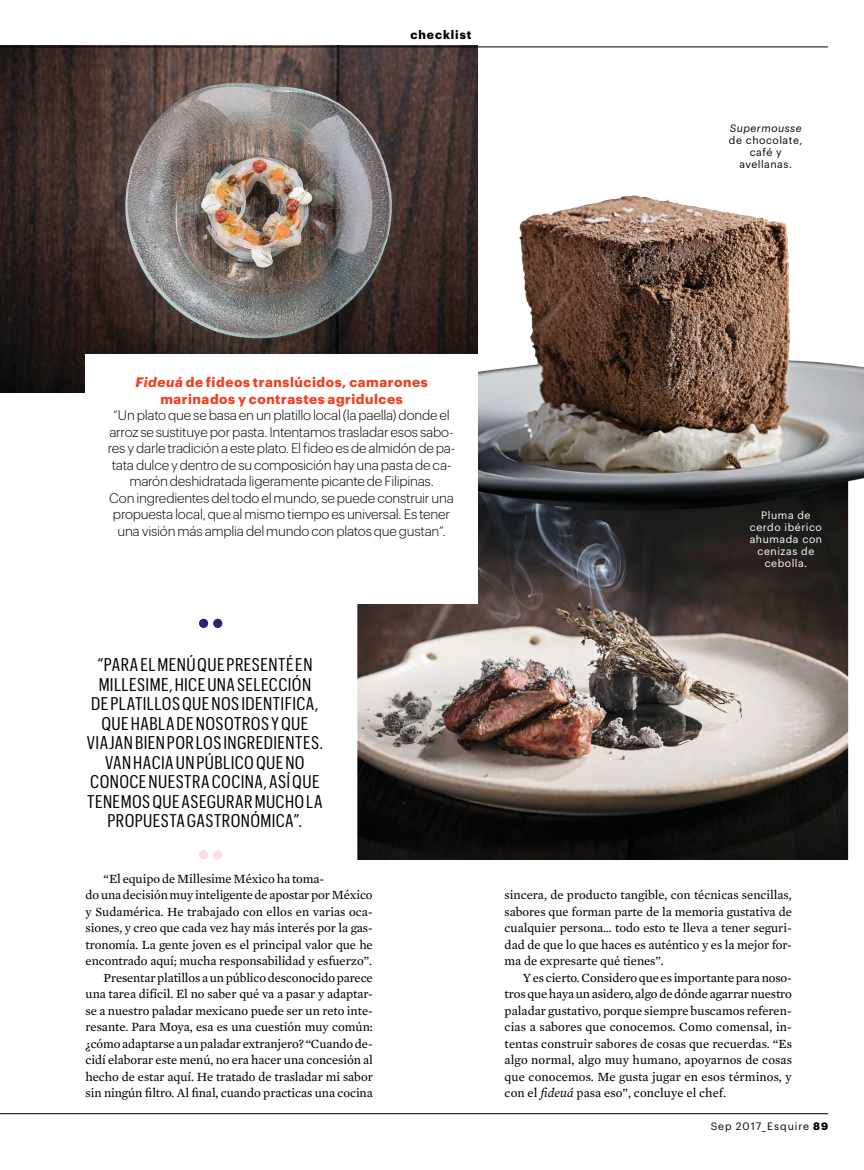
<style>
.page{position:relative;width:864px;height:1170px;background:#fff}
.page>*{position:absolute;margin:0;border:0;box-sizing:border-box;transform-origin:0 0}
.t1{font:18px/19.5px "Graphik Cond";letter-spacing:.02em;color:#000;text-align:center}
.t2{font:300 13.5px/16.5px "Graphik";letter-spacing:-.02em;color:#000;text-align:center}
.t3{font:700 13.5px/16.5px "Graphik";letter-spacing:.045em;color:#ef4123;text-align:center}
.t4{font:12.75px/16.5px "Esquire Text HTF Roman";letter-spacing:-.005em;color:#000;text-align:justify}
.t5{font:700 12px "Graphik";letter-spacing:.075em;color:#000}
.t6{font:10.5px/12px "Graphik";letter-spacing:.05em;color:#fff;text-align:center}
.t7{font:10.5px/12px "Graphik";letter-spacing:.05em;color:#000;text-align:center}
.t8{font:10.5px "Graphik";letter-spacing:.085em;color:#000}
.t9{font:italic 10.5px "Graphik";letter-spacing:.05em;color:#000}
.s1{font-style:italic}
.s2{font-family:"Esquire Text HTF Italic"}
.s3{font-weight:700}
</style>
<div class="page">
<img style="left:0;top:46px;width:477px;height:346px">
<img style="left:358px;top:572px;width:488px;height:287px">
<div style="left:351px;top:461px;width:502px;height:405px;border:6px solid #fff"></div>
<img style="left:331px;top:81px;width:532px;height:491px">
<div style="left:213px;top:618px;width:9px;height:10px;background:#26247b;border-radius:50%"></div>
<div style="left:199px;top:618px;width:9px;height:10px;background:#26247b;border-radius:50%"></div>
<div style="left:213px;top:850px;width:9px;height:9px;background:#fcdee0;border-radius:50%"></div>
<div style="left:199px;top:850px;width:9px;height:9px;background:#fcdee0;border-radius:50%"></div>
<div style="left:85px;top:354px;width:392px;height:249px;background:#fff"></div>
<hr style="left:0;top:47px;width:827px;height:1px;background:#000">
<hr style="left:0;top:1113px;width:827px;height:1px;background:#000">
<p class="t5" style="left:410px;top:26px;width:62px">checklist</p>
<p class="t9" style="left:729px;top:120px;width:73px">Supermousse</p>
<p class="t7" style="left:728px;top:133px;width:75px">de chocolate, café y avellanas.</p>
<p class="t3" style="left:135px;top:373px;width:293px"><span class="s1">Fideuá</span> de fideos translúcidos, camarones marinados y contrastes agridulces</p>
<p class="t2" style="left:108px;top:406px;width:349px">“Un plato que se basa en un platillo local (la paella) donde el arroz se sustituye por pasta. Intentamos trasladar esos sabo&shy;res y darle tradición a este plato. El fideo es de almidón de pa&shy;tata dulce y dentro de su composición hay una pasta de ca&shy;marón deshidratada ligeramente picante de Filipinas.<br>Con ingredientes del todo el mundo, se puede construir una propuesta local, que al mismo tiempo es universal. Es tener una visión más amplia del mundo con platos que gustan”.</p>
<p class="t1" style="left:87px;top:655px;width:238px">“PARA EL MENÚ QUE PRESENTÉ EN<br>MILLESIME, HICE UNA SELECCIÓN<br>DE PLATILLOS QUE NOS IDENTIFICA,<br>QUE HABLA DE NOSOTROS Y QUE<br>VIAJAN BIEN POR LOS INGREDIENTES.<br>VAN HACIA UN PÚBLICO QUE NO<br>CONOCE NUESTRA COCINA, ASÍ QUE<br>TENEMOS QUE ASEGURAR MUCHO LA<br>PROPUESTA GASTRONÓMICA”.</p>
<p class="t4" style="left:104px;top:870px;width:222px">“El equipo de Millesime México ha toma-</p>
<p class="t4" style="left:85px;top:886px;width:288px">do una decisión muy inteligente de apostar por México</p>
<p class="t4" style="left:85px;top:903px;width:288px">y Sudamérica. He trabajado con ellos en varias oca-</p>
<p class="t4" style="left:85px;top:919px;width:288px">siones, y creo que cada vez hay más interés por la gas-</p>
<p class="t4" style="left:85px;top:936px;width:288px">tronomía. La gente joven es el principal valor que he</p>
<p class="t4" style="left:85px;top:952px;width:288px">encontrado aquí; mucha responsabilidad y esfuerzo”.</p>
<p class="t4" style="left:104px;top:969px;width:270px">Presentar platillos a un público desconocido parece</p>
<p class="t4" style="left:85px;top:985px;width:288px">una tarea difícil. El no saber qué va a pasar y adaptar-</p>
<p class="t4" style="left:85px;top:1002px;width:288px">se a nuestro paladar mexicano puede ser un reto inte-</p>
<p class="t4" style="left:85px;top:1018px;width:289px">resante. Para Moya, esa es una cuestión muy común:</p>
<p class="t4" style="left:85px;top:1035px;width:288px">¿cómo adaptarse a un paladar extranjero? “Cuando de-</p>
<p class="t4" style="left:85px;top:1051px;width:289px">cidí elaborar este menú, no era hacer una concesión al</p>
<p class="t4" style="left:85px;top:1068px;width:288px">hecho de estar aquí. He tratado de trasladar mi sabor</p>
<p class="t4" style="left:85px;top:1084px;width:288px">sin ningún filtro. Al final, cuando practicas una cocina</p>
<p class="t6" style="left:749px;top:508px;width:74px">Pluma de cerdo ibérico ahumada con cenizas de cebolla.</p>
<p class="t4" style="left:504px;top:886px;width:288px">sincera, de producto tangible, con técnicas sencillas, sabores que forman parte de la memoria gustativa de cualquier persona… todo esto te lleva a tener seguri&shy;dad de que lo que haces es auténtico y es la mejor for&shy;ma de expresarte qué tienes”.</p>
<p class="t4" style="left:504px;top:969px;width:289px;text-indent:18px">Y es cierto. Considero que es importante para noso&shy;tros que haya un asidero, algo de dónde agarrar nuestro paladar gustativo, porque siempre buscamos referen&shy;cias a sabores que conocemos. Como comensal, in&shy;tentas construir sabores de cosas que recuerdas. “Es algo normal, algo muy humano, apoyarnos de cosas que conocemos. Me gusta jugar en esos términos, y con el <span class="s2">fideuá</span> pasa eso”, concluye el chef.</p>
<p class="t8" style="left:710px;top:1118px;width:119px">Sep 2017_Esquire <span class="s3">89</span></p>
</div>
